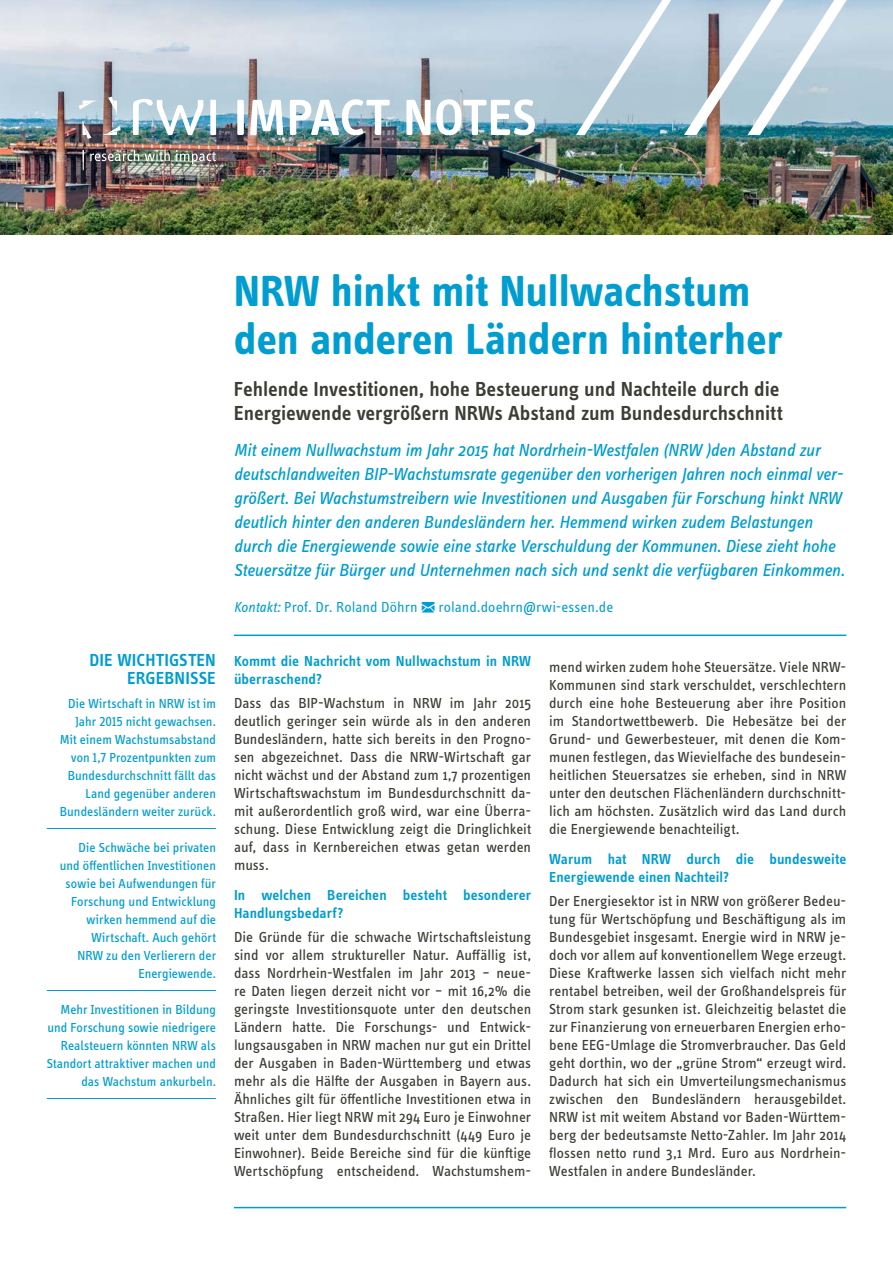
<style>
.page{position:relative;width:893px;height:1263px;background:#fff}
.page>*{position:absolute;margin:0;border:0;box-sizing:border-box;transform-origin:0 0}
.t1{font:600 52.5px "Info OT Text";letter-spacing:-.005em;color:#fff}
.t2{font:700 45px/48px "Info OT Text";letter-spacing:-.005em;color:#009dd0}
.t3{font:600 21px/24px "Info OT Text";letter-spacing:-.005em;color:#3e3d35}
.t4{font:italic 18px/24px "Info OT Text";letter-spacing:-.01em;color:#009dd0}
.t5{font:600 18px/18px "Info OT Text";letter-spacing:.005em;color:#009dd0;text-align:right}
.t6{font:15px/18px "Info OT Text";color:#3e3d35;text-align:justify}
.t7{font:600 15px/18px "Info OT Text";letter-spacing:.005em;color:#009dd0}
.t8{font:15px "Info OT Text";color:#009dd0}
.t9{font:13.5px/18px "Info OT Disp";letter-spacing:.005em;color:#009dd0;text-align:right}
.s1{font-style:italic}
</style>
<div class="page">
<img style="left:0;top:0;width:893px;height:234px">
<hr style="left:47px;top:828px;width:169px;height:1px;background:#009dd0">
<hr style="left:47px;top:990px;width:169px;height:1px;background:#009dd0">
<hr style="left:47px;top:1098px;width:169px;height:1px;background:#009dd0">
<hr style="left:234px;top:634px;width:612px;height:2px;background:#009dd0">
<hr style="left:234px;top:1207px;width:612px;height:1px;background:#009dd0">
<svg style="left:79px;top:101px;width:18px;height:8px"></svg>
<svg style="left:83px;top:120px;width:8px;height:19px"></svg>
<svg style="left:108px;top:97px;width:9px;height:18px"></svg>
<svg style="left:102px;top:126px;width:19px;height:9px"></svg>
<div style="left:210px;top:100px;width:6px;height:35px;background:#fff"></div>
<img style="left:133px;top:99px;width:70px;height:36px">
<img style="left:83px;top:150px;width:133px;height:20px">
<svg style="left:576px;top:0;width:95px;height:135px;background:#b4cbd9"></svg>
<svg style="left:684px;top:0;width:163px;height:135px;background:#b6c9d4"></svg>
<h1 class="t1" style="left:234px;top:85px;width:305px">IMPACT NOTES</h1>
<p class="t5" style="left:89px;top:651px;width:128px">DIE WICHTIGSTEN<br>ERGEBNISSE</p>
<p class="t9" style="left:60px;top:694px;width:158px">Die Wirtschaft in NRW ist im<br>Jahr 2015 nicht gewachsen.<br>Mit einem Wachstumsabstand von 1,7 Prozentpunkten zum<br>Bundesdurchschnitt fällt das<br>Land gegenüber anderen<br>Bundesländern weiter zurück.</p>
<p class="t9" style="left:60px;top:838px;width:158px">Die Schwäche bei privaten und öffentlichen Investitionen sowie bei Aufwendungen für<br>Forschung und Entwicklung wirken hemmend auf die<br>Wirtschaft. Auch gehört<br>NRW zu den Verlierern der<br>Energiewende.</p>
<p class="t9" style="left:47px;top:1000px;width:171px">Mehr Investitionen in Bildung und Forschung sowie niedrigere<br>Realsteuern könnten NRW als<br>Standort attraktiver machen und das Wachstum ankurbeln.</p>
<h2 class="t2" style="left:234px;top:266px;width:551px">NRW hinkt mit Nullwachstum den anderen Ländern hinterher</h2>
<h3 class="t3" style="left:234px;top:377px;width:550px">Fehlende Investitionen, hohe Besteuerung und Nachteile durch die<br>Energiewende vergrößern NRWs Abstand zum Bundesdurchschnitt</h3>
<p class="t4" style="left:234px;top:438px;width:612px">Mit einem Nullwachstum im Jahr 2015 hat Nordrhein-Westfalen (NRW )den Abstand zur deutschlandweiten BIP-Wachstumsrate gegenüber den vorherigen Jahren noch einmal ver&shy;größert. Bei Wachstumstreibern wie Investitionen und Ausgaben für Forschung hinkt NRW deutlich hinter den anderen Bundesländern her. Hemmend wirken zudem Belastungen durch die Energiewende sowie eine starke Verschuldung der Kommunen. Diese zieht hohe Steuersätze für Bürger und Unternehmen nach sich und senkt die verfügbaren Einkommen.</p>
<p class="t8" style="left:234px;top:598px;width:185px"><span class="s1">Kontakt:</span> Prof. Dr. Roland Döhrn</p>
<p class="t8" style="left:439px;top:598px;width:176px">roland.doehrn@rwi-essen.de</p>
<p class="t7" style="left:234px;top:652px;width:299px">Kommt die Nachricht vom Nullwachstum in NRW überraschend?</p>
<p class="t6" style="left:234px;top:694px;width:299px">Dass das BIP-Wachstum in NRW im Jahr 2015 deutlich geringer sein würde als in den anderen Bundesländern, hatte sich bereits in den Progno&shy;sen abgezeichnet. Dass die NRW-Wirtschaft gar nicht wächst und der Abstand zum 1,7 prozentigen Wirtschaftswachstum im Bundesdurchschnitt da&shy;mit außerordentlich groß wird, war eine Überra&shy;schung. Diese Entwicklung zeigt die Dringlichkeit auf, dass in Kernbereichen etwas getan werden muss.</p>
<p class="t7" style="left:234px;top:886px;width:299px">In welchen Bereichen besteht besonderer<br>Handlungsbedarf?</p>
<p class="t6" style="left:234px;top:928px;width:299px">Die Gründe für die schwache Wirtschaftsleistung sind vor allem struktureller Natur. Auffällig ist, dass Nordrhein-Westfalen im Jahr 2013 – neue&shy;re Daten liegen derzeit nicht vor – mit 16,2% die geringste Investitionsquote unter den deutschen Ländern hatte. Die Forschungs- und Entwick&shy;lungsausgaben in NRW machen nur gut ein Drittel der Ausgaben in Baden-Württemberg und etwas mehr als die Hälfte der Ausgaben in Bayern aus.<br>Ähnliches gilt für öffentliche Investitionen etwa in Straßen. Hier liegt NRW mit 294 Euro je Einwohner weit unter dem Bundesdurchschnitt (449 Euro je Einwohner). Beide Bereiche sind für die künftige Wertschöpfung entscheidend. Wachstumshem-</p>
<p class="t6" style="left:549px;top:658px;width:299px">mend wirken zudem hohe Steuersätze. Viele NRW-Kommunen sind stark verschuldet, verschlechtern durch eine hohe Besteuerung aber ihre Position im Standortwettbewerb. Die Hebesätze bei der Grund- und Gewerbesteuer, mit denen die Kom&shy;munen festlegen, das Wievielfache des bundesein&shy;heitlichen Steuersatzes sie erheben, sind in NRW unter den deutschen Flächenländern durchschnitt&shy;lich am höchsten. Zusätzlich wird das Land durch die Energiewende benachteiligt.</p>
<p class="t7" style="left:549px;top:850px;width:299px">Warum hat NRW durch die bundesweite<br>Energiewende einen Nachteil?</p>
<p class="t6" style="left:549px;top:892px;width:299px">Der Energiesektor ist in NRW von größerer Bedeu&shy;tung für Wertschöpfung und Beschäftigung als im Bundesgebiet insgesamt. Energie wird in NRW je&shy;doch vor allem auf konventionellem Wege erzeugt.<br>Diese Kraftwerke lassen sich vielfach nicht mehr rentabel betreiben, weil der Großhandelspreis für Strom stark gesunken ist. Gleichzeitig belastet die zur Finanzierung von erneuerbaren Energien erho&shy;bene EEG-Umlage die Stromverbraucher. Das Geld geht dorthin, wo der „grüne Strom“ erzeugt wird.<br>Dadurch hat sich ein Umverteilungsmechanismus zwischen den Bundesländern herausgebildet.<br>NRW ist mit weitem Abstand vor Baden-Württem&shy;berg der bedeutsamste Netto-Zahler. Im Jahr 2014 flossen netto rund 3,1 Mrd. Euro aus Nordrhein-Westfalen in andere Bundesländer.</p>
</div>
